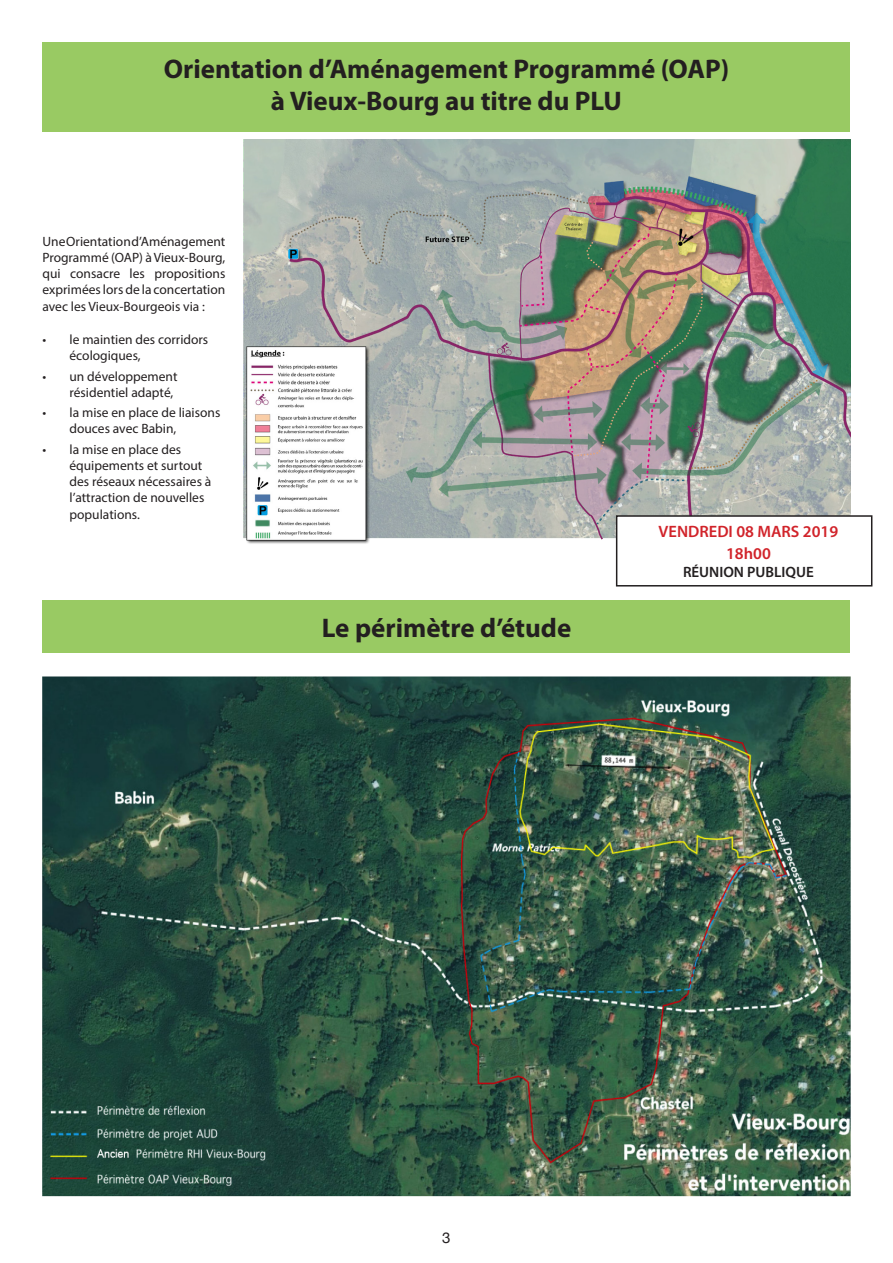
<style>
.page{position:relative;width:893px;height:1263px;background:#fff}
.page>*{position:absolute;margin:0;border:0;box-sizing:border-box;transform-origin:0 0}
.t1{font:700 27px "Myriad Pro";color:#231f20}
.Style_de_paragraphe{font:600 16.5px "Myriad Pro";color:#d1232a}
.Style_de_paragraphe-2{font:600 15px "Myriad Pro";color:#231f20}
.t2{font:15px "Helvetica Neue";color:#231f20}
.t3{font:13.5px/16.2px "Myriad Pro";color:#231f20}
</style>
<div class="page">
<div style="left:43px;top:43px;width:807px;height:89px;background:#99ca63"></div>
<img style="left:243px;top:140px;width:607px;height:411px">
<img style="left:43px;top:676px;width:807px;height:521px">
<div style="left:43px;top:600px;width:807px;height:53px;background:#99ca63"></div>
<div style="left:617px;top:516px;width:255px;height:70px;background:#fff"></div>
<div style="left:616px;top:515px;width:256px;height:71px;border:2px solid #231f20"></div>
<p class="t1" style="left:164px;top:51px;width:567px">Orientation d’Aménagement Programmé (OAP)</p>
<p class="t1" style="left:271px;top:83px;width:352px">à Vieux-Bourg au titre du PLU</p>
<p class="t3" style="left:43px;top:233px;width:184px;text-align:justify">Une Orientation d’Aménagement Programmé (OAP) à Vieux-Bourg, qui consacre les propositions exprimées lors de la concertation avec les Vieux-Bourgeois via :</p>
<p class="t3" style="left:70px;top:331px;width:140px;text-indent:-27px">• le maintien des corridors écologiques,</p>
<p class="t3" style="left:43px;top:368px;width:136px;text-align:right">• un développement résidentiel adapté,</p>
<p class="t3" style="left:70px;top:404px;width:152px;text-indent:-27px">• la mise en place de liaisons douces avec Babin,</p>
<p class="t3" style="left:70px;top:441px;width:143px;text-indent:-27px">• la mise en place des équipements et surtout des réseaux nécessaires à l’attraction de nouvelles populations.</p>
<p class="t1" style="left:322px;top:610px;width:251px">Le périmètre d’étude</p>
<p class="Style_de_paragraphe" style="left:659px;top:521px;width:181px">VENDREDI 08 MARS 2019</p>
<p class="Style_de_paragraphe" style="left:726px;top:543px;width:46px">18h00</p>
<p class="Style_de_paragraphe-2" style="left:683px;top:562px;width:132px">RÉUNION PUBLIQUE</p>
<p class="t2" style="left:442px;top:1226px;width:10px">3</p>
</div>
